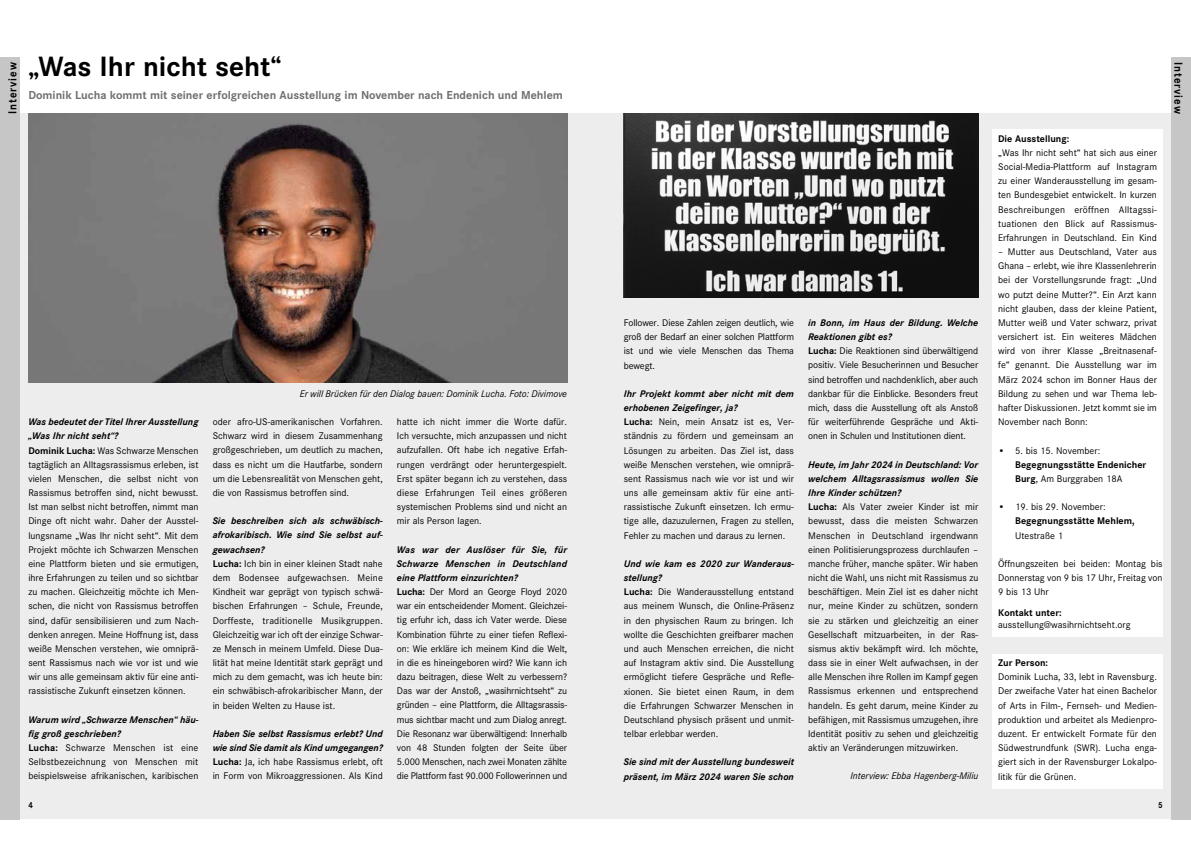
<style>
.page{position:relative;width:1191px;height:842px;background:#fff}
.page>*{position:absolute;margin:0;border:0;box-sizing:border-box;transform-origin:0 0}
.t1{font:700 29px "Corporate S";color:#000}
.t2{font:700 12px "Corporate S";color:#706f6f}
.t3{font:700 12px "Corporate S";letter-spacing:.08em;color:#000;scale:.9 1}
.t4{font:10px/14.2px "Corporate S";color:#000}
.t5{font:italic 700 10px/14.2px "Corporate S";color:#000}
.t6{font:700 10px/14.2px "Corporate S";color:#000}
.t7{font:italic 10px "Corporate S";color:#000}
.t8{font:700 9px "Corporate S";color:#000;scale:.9 1}
.s1{font-weight:700;font-style:italic}
.s2{font-weight:700}
.s3{font-style:normal}
.s4{font-weight:400;font-style:normal}
.s5{font-weight:400}
</style>
<div class="page">
<div style="left:0;top:113px;width:1191px;height:706px;background:#ededed"></div>
<div style="left:992px;top:129px;width:170px;height:22px;background:#fff"></div>
<div style="left:992px;top:144px;width:170px;height:290px;background:#fff"></div>
<div style="left:992px;top:427px;width:170px;height:21px;background:#fff"></div>
<div style="left:992px;top:441px;width:170px;height:22px;background:#fff"></div>
<div style="left:992px;top:455px;width:170px;height:36px;background:#fff"></div>
<div style="left:992px;top:484px;width:170px;height:21px;background:#fff"></div>
<div style="left:992px;top:498px;width:170px;height:21px;background:#fff"></div>
<div style="left:992px;top:512px;width:170px;height:21px;background:#fff"></div>
<div style="left:992px;top:526px;width:170px;height:22px;background:#fff"></div>
<div style="left:992px;top:540px;width:170px;height:22px;background:#fff"></div>
<div style="left:992px;top:555px;width:170px;height:49px;background:#fff"></div>
<div style="left:992px;top:603px;width:170px;height:22px;background:#fff"></div>
<div style="left:992px;top:615px;width:170px;height:22px;background:#fff"></div>
<div style="left:992px;top:654px;width:170px;height:21px;background:#fff"></div>
<div style="left:992px;top:668px;width:170px;height:120px;background:#fff"></div>
<div style="left:1171px;top:57px;width:20px;height:762px;background:#c6c6c6"></div>
<img style="left:28px;top:113px;width:539px;height:270px">
<div style="left:0;top:57px;width:20px;height:762px;background:#c6c6c6"></div>
<img style="left:624px;top:113px;width:354px;height:185px">
<p class="t3" style="left:4px;top:114px;width:59px;rotate:-90deg">Interview</p>
<h1 class="t1" style="left:28px;top:46px;width:255px">„Was Ihr nicht seht“</h1>
<p class="t2" style="left:28px;top:87px;width:536px">Dominik Lucha kommt mit seiner erfolgreichen Ausstellung im November nach Endenich und Mehlem</p>
<p class="t4" style="left:28px;top:414px;width:172px"><span class="s1">Was bedeutet der Titel Ihrer Ausstellung „Was Ihr nicht seht“?<br></span><span class="s2">Dominik Lucha:</span> Was Schwarze Menschen tagtäglich an Alltagsrassismus erleben, ist vielen Menschen, die selbst nicht von Rassismus betroffen sind, nicht bewusst.<br>Ist man selbst nicht betroffen, nimmt man Dinge oft nicht wahr. Daher der Ausstel&shy;lungsname „Was Ihr nicht seht“. Mit dem Projekt möchte ich Schwarzen Menschen eine Plattform bieten und sie ermutigen, ihre Erfahrungen zu teilen und so sichtbar zu machen. Gleichzeitig möchte ich Men&shy;schen, die nicht von Rassismus betroffen sind, dafür sensibilisieren und zum Nach&shy;denken anregen. Meine Hoffnung ist, dass weiße Menschen verstehen, wie omniprä&shy;sent Rassismus nach wie vor ist und wie wir uns alle gemeinsam aktiv für eine anti&shy;rassistische Zukunft einsetzen können.</p>
<p class="t4" style="left:28px;top:712px;width:172px"><span class="s1">Warum wird „Schwarze Menschen“ häu&shy;fig groß geschrieben?<br></span><span class="s2">Lucha:</span> Schwarze Menschen ist eine Selbstbezeichnung von Menschen mit beispielsweise afrikanischen, karibischen</p>
<p class="t8" style="left:28px;top:799px;width:7px">4</p>
<p class="t7" style="left:300px;top:387px;width:269px">Er will Brücken für den Dialog bauen: Dominik Lucha. Foto: Divimove</p>
<p class="t4" style="left:213px;top:414px;width:172px;text-align:justify">oder afro-US-amerikanischen Vorfahren.<br>Schwarz wird in diesem Zusammenhang großgeschrieben, um deutlich zu machen, dass es nicht um die Hautfarbe, sondern um die Lebensrealität von Menschen geht, die von Rassismus betroffen sind.</p>
<p class="t4" style="left:213px;top:513px;width:172px"><span class="s1">Sie beschreiben sich als schwäbisch&shy;afrokaribisch. Wie sind Sie selbst auf&shy;gewachsen?<br></span><span class="s2">Lucha:</span> Ich bin in einer kleinen Stadt nahe dem Bodensee aufgewachsen. Meine Kindheit war geprägt von typisch schwä&shy;bischen Erfahrungen – Schule, Freunde, Dorffeste, traditionelle Musikgruppen.<br>Gleichzeitig war ich oft der einzige Schwar&shy;ze Mensch in meinem Umfeld. Diese Dua&shy;lität hat meine Identität stark geprägt und mich zu dem gemacht, was ich heute bin: ein schwäbisch-afrokaribischer Mann, der in beiden Welten zu Hause ist.</p>
<p class="t5" style="left:213px;top:726px;width:172px;text-align:justify">Haben Sie selbst Rassismus erlebt? Und wie sind Sie damit als Kind umgegangen?<br><span class="s3">Lucha:</span> <span class="s4">Ja, ich habe Rassismus erlebt, oft in Form von Mikroaggressionen. Als Kind</span></p>
<p class="t4" style="left:397px;top:414px;width:172px;text-align:justify">hatte ich nicht immer die Worte dafür.<br>Ich versuchte, mich anzupassen und nicht aufzufallen. Oft habe ich negative Erfah&shy;rungen verdrängt oder heruntergespielt.<br>Erst später begann ich zu verstehen, dass diese Erfahrungen Teil eines größeren systemischen Problems sind und nicht an mir als Person lagen.</p>
<p class="t4" style="left:397px;top:542px;width:172px"><span class="s1">Was war der Auslöser für Sie, für Schwarze Menschen in Deutschland eine Plattform einzurichten?<br></span><span class="s2">Lucha:</span> Der Mord an George Floyd 2020 war ein entscheidender Moment. Gleichzei&shy;tig erfuhr ich, dass ich Vater werde. Diese Kombination führte zu einer tiefen Reflexi&shy;on: Wie erkläre ich meinem Kind die Welt, in die es hineingeboren wird? Wie kann ich dazu beitragen, diese Welt zu verbessern?<br>Das war der Anstoß, „wasihrnichtseht“ zu gründen – eine Plattform, die Alltagsrassis&shy;mus sichtbar macht und zum Dialog anregt.<br>Die Resonanz war überwältigend: Innerhalb von 48 Stunden folgten der Seite über 5.000 Menschen, nach zwei Monaten zählte die Plattform fast 90.000 Followerinnen und</p>
<p class="t4" style="left:624px;top:315px;width:172px;text-align:justify">Follower. Diese Zahlen zeigen deutlich, wie groß der Bedarf an einer solchen Plattform ist und wie viele Menschen das Thema bewegt.</p>
<p class="t4" style="left:624px;top:386px;width:172px"><span class="s1">Ihr Projekt kommt aber nicht mit dem erhobenen Zeigefinger, ja?<br></span><span class="s2">Lucha:</span> Nein, mein Ansatz ist es, Ver&shy;ständnis zu fördern und gemeinsam an Lösungen zu arbeiten. Das Ziel ist, dass weiße Menschen verstehen, wie omniprä&shy;sent Rassismus nach wie vor ist und wir uns alle gemeinsam aktiv für eine anti&shy;rassistische Zukunft einsetzen. Ich ermu&shy;tige alle, dazuzulernen, Fragen zu stellen, Fehler zu machen und daraus zu lernen.</p>
<p class="t4" style="left:624px;top:556px;width:172px"><span class="s1">Und wie kam es 2020 zur Wanderaus&shy;stellung?<br></span><span class="s2">Lucha:</span> Die Wanderausstellung entstand aus meinem Wunsch, die Online-Präsenz in den physischen Raum zu bringen. Ich wollte die Geschichten greifbarer machen und auch Menschen erreichen, die nicht auf Instagram aktiv sind. Die Ausstellung ermöglicht tiefere Gespräche und Refle&shy;xionen. Sie bietet einen Raum, in dem die Erfahrungen Schwarzer Menschen in Deutschland physisch präsent und unmit&shy;telbar erlebbar werden.</p>
<p class="t5" style="left:624px;top:755px;width:172px">Sie sind mit der Ausstellung bundesweit präsent, im März 2024 waren Sie schon</p>
<p class="t4" style="left:808px;top:315px;width:172px"><span class="s1">in Bonn, im Haus der Bildung. Welche Reaktionen gibt es?<br></span><span class="s2">Lucha:</span> Die Reaktionen sind überwältigend positiv. Viele Besucherinnen und Besucher sind betroffen und nachdenklich, aber auch dankbar für die Einblicke. Besonders freut mich, dass die Ausstellung oft als Anstoß für weiterführende Gespräche und Akti&shy;onen in Schulen und Institutionen dient.</p>
<p class="t4" style="left:808px;top:457px;width:172px"><span class="s1">Heute, im Jahr 2024 in Deutschland: Vor welchem Alltagsrassismus wollen Sie Ihre Kinder schützen?<br></span><span class="s2">Lucha:</span> Als Vater zweier Kinder ist mir bewusst, dass die meisten Schwarzen Menschen in Deutschland irgendwann einen Politisierungsprozess durchlaufen – manche früher, manche später. Wir haben nicht die Wahl, uns nicht mit Rassismus zu beschäftigen. Mein Ziel ist es daher nicht nur, meine Kinder zu schützen, sondern sie zu stärken und gleichzeitig an einer Gesellschaft mitzuarbeiten, in der Ras&shy;sismus aktiv bekämpft wird. Ich möchte, dass sie in einer Welt aufwachsen, in der alle Menschen ihre Rollen im Kampf gegen Rassismus erkennen und entsprechend handeln. Es geht darum, meine Kinder zu befähigen, mit Rassismus umzugehen, ihre Identität positiv zu sehen und gleichzeitig aktiv an Veränderungen mitzuwirken.</p>
<p class="t7" style="left:850px;top:770px;width:129px">Interview: Ebba Hagenberg-Miliu</p>
<p class="t6" style="left:998px;top:131px;width:73px">Die Ausstellung:</p>
<p class="t4" style="left:998px;top:145px;width:160px;text-align:justify">„Was Ihr nicht seht“ hat sich aus einer Social-Media-Plattform auf Instagram zu einer Wanderausstellung im gesam&shy;ten Bundesgebiet entwickelt. In kurzen Beschreibungen eröffnen Alltagssi&shy;tuationen den Blick auf Rassismus-Erfahrungen in Deutschland. Ein Kind</p>
<p class="t4" style="left:998px;top:244px;width:160px;text-align:justify">– Mutter aus Deutschland, Vater aus Ghana – erlebt, wie ihre Klassenlehrerin bei der Vorstellungsrunde fragt: „Und wo putzt deine Mutter?“. Ein Arzt kann nicht glauben, dass der kleine Patient, Mutter weiß und Vater schwarz, privat versichert ist. Ein weiteres Mädchen wird von ihrer Klasse „Breitnasenaf&shy;fe“ genannt. Die Ausstellung war im März 2024 schon im Bonner Haus der Bildung zu sehen und war Thema leb&shy;hafter Diskussionen. Jetzt kommt sie im November nach Bonn:</p>
<p class="t4" style="left:998px;top:443px;width:104px">• 5. bis 15. November:</p>
<p class="t6" style="left:1015px;top:457px;width:133px">Begegnungsstätte Endenicher<br>Burg<span class="s5">, Am Burggraben 18A</span></p>
<p class="t4" style="left:998px;top:499px;width:109px">• 19. bis 29. November:</p>
<p class="t6" style="left:1015px;top:514px;width:121px">Begegnungsstätte Mehlem,</p>
<p class="t4" style="left:1015px;top:528px;width:49px">Utestraße 1</p>
<p class="t4" style="left:998px;top:556px;width:166px;text-align:justify">Öffnungszeiten bei beiden: Montag bis Donnerstag von 9 bis 17 Uhr, Freitag von 9 bis 13 Uhr</p>
<p class="t6" style="left:998px;top:605px;width:65px">Kontakt unter:</p>
<p class="t4" style="left:998px;top:617px;width:134px">ausstellung@wasihrnichtseht.org</p>
<p class="t6" style="left:998px;top:655px;width:51px">Zur Person:</p>
<p class="t4" style="left:998px;top:669px;width:160px;text-align:justify">Dominik Lucha, 33, lebt in Ravensburg.<br>Der zweifache Vater hat einen Bachelor of Arts in Film-, Fernseh- und Medien&shy;produktion und arbeitet als Medienpro&shy;duzent. Er entwickelt Formate für den Südwestrundfunk (SWR). Lucha enga&shy;giert sich in der Ravensburger Lokalpo&shy;litik für die Grünen.</p>
<p class="t8" style="left:1158px;top:799px;width:7px">5</p>
<p class="t3" style="left:1186px;top:62px;width:59px;rotate:90deg">Interview</p>
</div>
